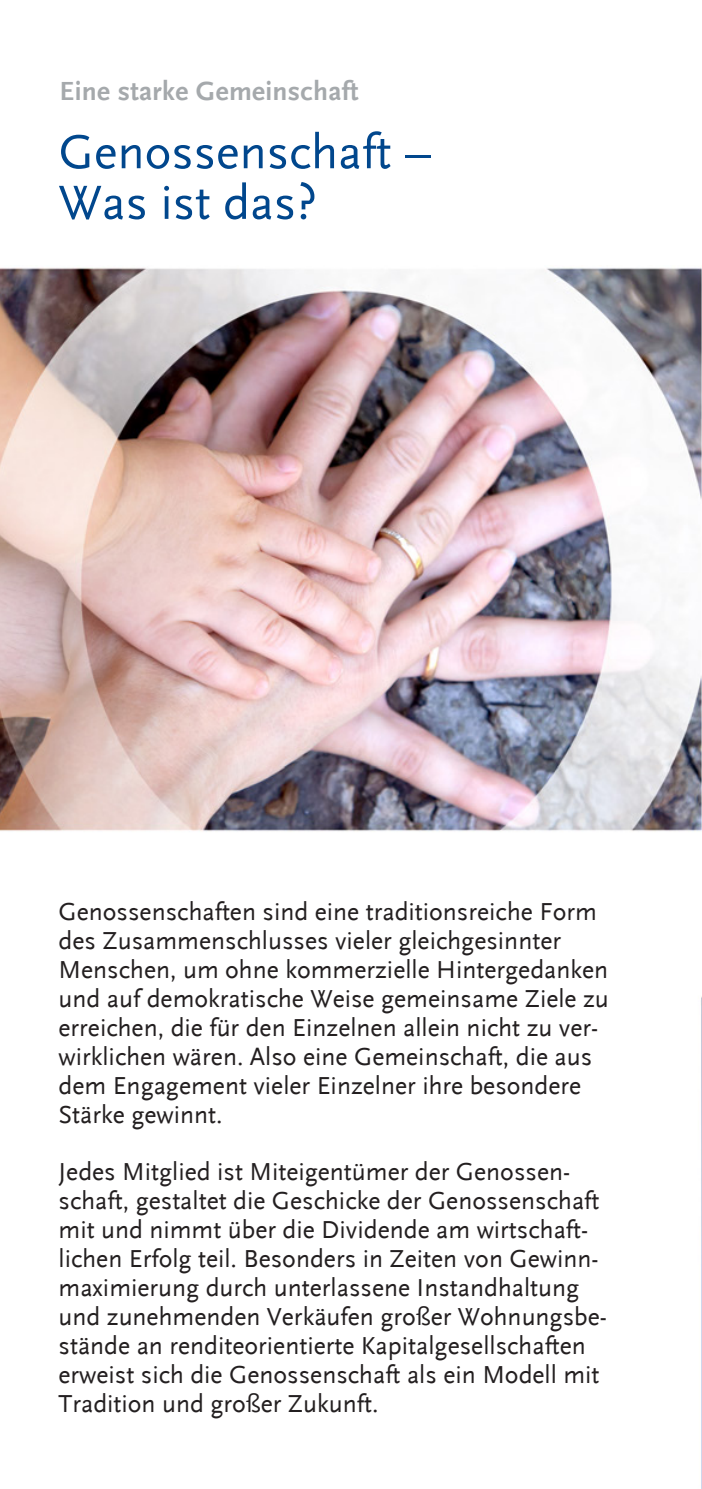
<style>
.page{position:relative;width:702px;height:1489px;background:#fff}
.page>*{position:absolute;margin:0;border:0;box-sizing:border-box;transform-origin:0 0}
.t1{font:50px/50.5px "AD Scala Sans Romein";color:#01478d}
.t2{font:700 27.5px "AD Scala Sans";letter-spacing:.015em;color:#a5a9ac}
.t3{font:25.75px/29px "AD Scala Sans Romein";color:#231f20}
</style>
<div class="page">
<img style="left:0;top:267px;width:702px;height:1221px">
<p class="t2" style="left:60px;top:76px;width:301px">Eine starke Gemeinschaft</p>
<h1 class="t1" style="left:59px;top:128px;width:374px">Genossenschaft –<br>Was ist das?</h1>
<p class="t3" style="left:59px;top:897px;width:552px">Genossenschaften sind eine traditionsreiche Form des Zusammenschlusses vieler gleichgesinnter Menschen, um ohne kommerzielle Hintergedanken und auf demokratische Weise gemeinsame Ziele zu erreichen, die für den Einzelnen allein nicht zu ver&shy;wirklichen wären. Also eine Gemeinschaft, die aus dem Engagement vieler Einzelner ihre besondere Stärke gewinnt.</p>
<p class="t3" style="left:59px;top:1157px;width:550px">Jedes Mitglied ist Miteigentümer der Genossen&shy;schaft, gestaltet die Geschicke der Genossenschaft mit und nimmt über die Dividende am wirtschaft&shy;lichen Erfolg teil. Besonders in Zeiten von Gewinn&shy;maximierung durch unterlassene Instandhaltung und zunehmenden Verkäufen großer Wohnungsbe&shy;stände an renditeorientierte Kapitalgesellschaften erweist sich die Genossenschaft als ein Modell mit Tradition und großer Zukunft.</p>
</div>
